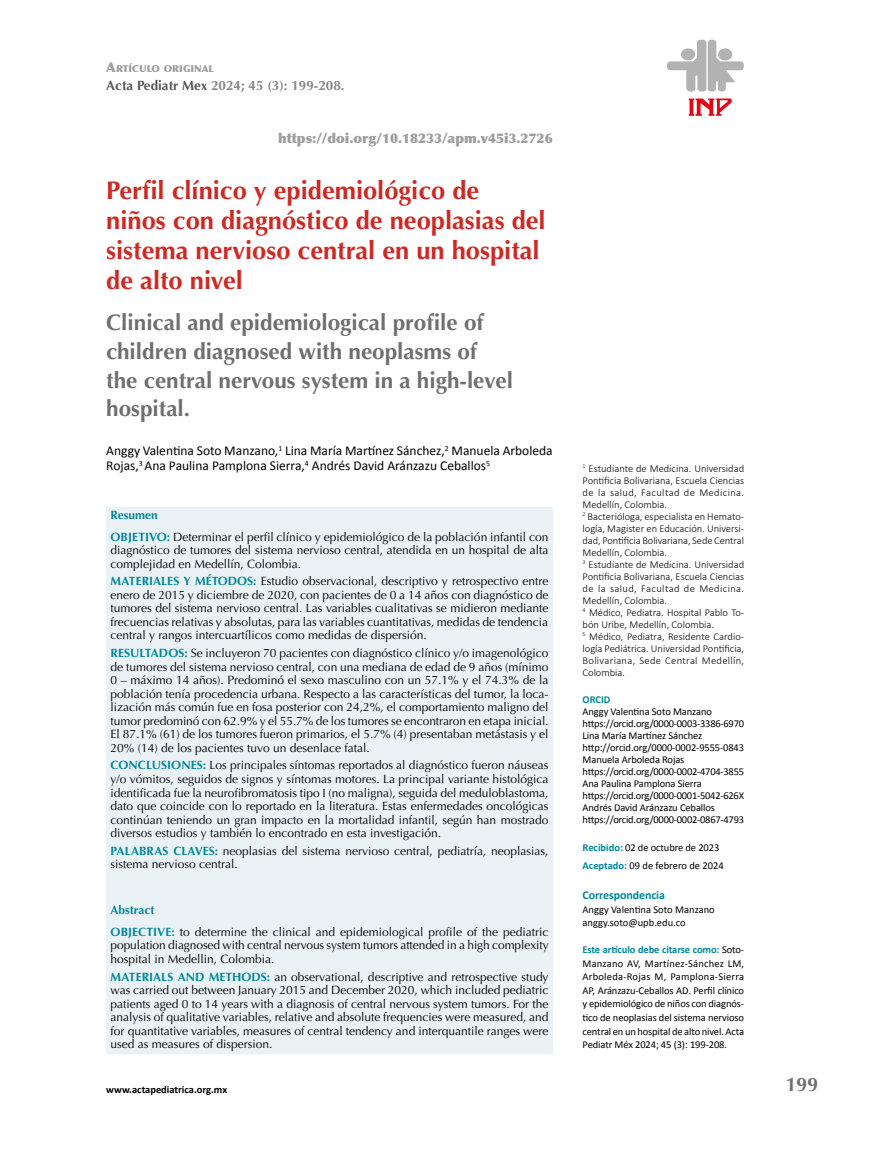
<style>
.page{position:relative;width:893px;height:1149px;background:#fff}
.page>*{position:absolute;margin:0;border:0;box-sizing:border-box;transform-origin:0 0}
.t1{font:700 25.5px/30px "Optima";color:#cf2924}
.t2{font:700 22.5px/28.5px "Optima";color:#706f6f}
.t3{font:700 19.5px "Optima";color:#706f6f}
.t4{font:13.5px/15px "Calibri";color:#000}
.t5{font:900 13.5px "Optima";color:#9d9d9c}
.t6{font:700 13.5px "Optima";color:#878787}
.t7{font:12px/13.5px "Optima";color:#000}
.t8{font:700 12px "Calibri";letter-spacing:-.01em;color:#008699}
.t9{font:10.5px/12px "Calibri";letter-spacing:-.01em;color:#000}
.t10{font:300 10.5px/12px "Calibri";color:#000}
.t11{font:700 10.5px "Calibri";color:#000}
.t12{font:700 10.5px "Calibri";color:#008699}
.t13{font:900 9.45px "Optima";color:#9d9d9c}
.s1{font-size:13.5px}
.s2{color:#575756}
.s3{font-weight:700;color:#008699}
</style>
<div class="page">
<svg style="left:689px;top:98px;width:43px;height:18px"></svg>
<svg style="left:667px;top:39px;width:77px;height:53px"></svg>
<div style="left:718px;top:48px;width:14px;height:12px;background:#b3b2b2;border-radius:50%"></div>
<div style="left:106px;top:507px;width:447px;height:546px;background:#ebf2f5"></div>
<p class="t13" style="left:106px;top:62px;width:109px"><span class="s1">A</span>RTÍCULO ORIGINAL</p>
<p class="t6" style="left:106px;top:78px;width:240px"><span class="s2">Acta Pediatr Mex</span> 2024; 45 (3): 199-208.</p>
<p class="t5" style="left:278px;top:130px;width:276px">https://doi.org/10.18233/apm.v45i3.2726</p>
<h1 class="t1" style="left:106px;top:176px;width:441px">Perfil clínico y epidemiológico de<br>niños con diagnóstico de neoplasias del sistema nervioso central en un hospital de alto nivel</h1>
<h2 class="t2" style="left:106px;top:309px;width:408px">Clinical and epidemiological profile of children diagnosed with neoplasms of the central nervous system in a high-level hospital.</h2>
<p class="t4" style="left:106px;top:442px;width:448px">Anggy Valentina Soto Manzano,<sup>1</sup> Lina María Martínez Sánchez,<sup>2</sup> Manuela Arboleda<br>Rojas,<sup>3</sup> Ana Paulina Pamplona Sierra,<sup>4</sup> Andrés David Aránzazu Ceballos<sup>5</sup></p>
<p class="t7" style="left:111px;top:503px;width:439px;line-height:22px"><span class="s3">Resumen<br>OBJETIVO:</span> Determinar el perfil clínico y epidemiológico de la población infantil con</p>
<p class="t7" style="left:111px;top:543px;width:439px">diagnóstico de tumores del sistema nervioso central, atendida en un hospital de alta complejidad en Medellín, Colombia.</p>
<p class="t7" style="left:111px;top:574px;width:439px;text-align:justify"><span class="s3">MATERIALES Y MÉTODOS:</span> Estudio observacional, descriptivo y retrospectivo entre enero de 2015 y diciembre de 2020, con pacientes de 0 a 14 años con diagnóstico de tumores del sistema nervioso central. Las variables cualitativas se midieron mediante frecuencias relativas y absolutas, para las variables cuantitativas, medidas de tendencia central y rangos intercuartílicos como medidas de dispersión.</p>
<p class="t7" style="left:111px;top:646px;width:440px;text-align:justify"><span class="s3">RESULTADOS:</span> Se incluyeron 70 pacientes con diagnóstico clínico y/o imagenológico de tumores del sistema nervioso central, con una mediana de edad de 9 años (mínimo 0 – máximo 14 años). Predominó el sexo masculino con un 57.1% y el 74.3% de la población tenía procedencia urbana. Respecto a las características del tumor, la loca&shy;lización más común fue en fosa posterior con 24,2%, el comportamiento maligno del tumor predominó con 62.9% y el 55.7% de los tumores se encontraron en etapa inicial.<br>El 87.1% (61) de los tumores fueron primarios, el 5.7% (4) presentaban metástasis y el 20% (14) de los pacientes tuvo un desenlace fatal.</p>
<p class="t7" style="left:111px;top:758px;width:439px;text-align:justify"><span class="s3">CONCLUSIONES:</span> Los principales síntomas reportados al diagnóstico fueron náuseas y/o vómitos, seguidos de signos y síntomas motores. La principal variante histológica identificada fue la neurofibromatosis tipo I (no maligna), seguida del meduloblastoma, dato que coincide con lo reportado en la literatura. Estas enfermedades oncológicas continúan teniendo un gran impacto en la mortalidad infantil, según han mostrado diversos estudios y también lo encontrado en esta investigación.</p>
<p class="t7" style="left:111px;top:843px;width:439px"><span class="s3">PALABRAS CLAVES:</span> neoplasias del sistema nervioso central, pediatría, neoplasias, sistema nervioso central.</p>
<p class="t7" style="left:111px;top:898px;width:439px;line-height:22px"><span class="s3">Abstract<br>OBJECTIVE:</span> to determine the clinical and epidemiological profile of the pediatric</p>
<p class="t7" style="left:111px;top:938px;width:440px">population diagnosed with central nervous system tumors attended in a high complexity hospital in Medellin, Colombia.</p>
<p class="t7" style="left:111px;top:969px;width:439px;text-align:justify"><span class="s3">MATERIALS AND METHODS:</span> an observational, descriptive and retrospective study was carried out between January 2015 and December 2020, which included pediatric patients aged 0 to 14 years with a diagnosis of central nervous system tumors. For the analysis of qualitative variables, relative and absolute frequencies were measured, and for quantitative variables, measures of central tendency and interquantile ranges were used as measures of dispersion.</p>
<p class="t10" style="left:583px;top:462px;width:163px"><sup>1</sup> Estudiante de Medicina. Universidad Pontificia Bolivariana, Escuela Ciencias de la salud, Facultad de Medicina.<br>Medellín, Colombia.<br><sup>2</sup> Bacterióloga, especialista en Hemato&shy;logía, Magister en Educación. Universi&shy;dad, Pontificia Bolivariana, Sede Central Medellín, Colombia.<br><sup>3</sup> Estudiante de Medicina. Universidad Pontificia Bolivariana, Escuela Ciencias de la salud, Facultad de Medicina.<br>Medellín, Colombia.<br><sup>4</sup> Médico, Pediatra. Hospital Pablo To&shy;bón Uribe, Medellín, Colombia.<br><sup>5</sup> Médico, Pediatra, Residente Cardio&shy;logía Pediátrica. Universidad Pontificia, Bolivariana, Sede Central Medellín, Colombia.</p>
<p class="t12" style="left:583px;top:691px;width:29px">ORCID</p>
<p class="t9" style="left:583px;top:704px;width:163px">Anggy Valentina Soto Manzano https://orcid.org/0000-0003-3386-6970<br>Lina María Martínez Sánchez http://orcid.org/0000-0002-9555-0843<br>Manuela Arboleda Rojas https://orcid.org/0000-0002-4704-3855<br>Ana Paulina Pamplona Sierra https://orcid.org/0000-0001-5042-626X Andrés David Aránzazu Ceballos https://orcid.org/0000-0002-0867-4793</p>
<p class="t9" style="left:583px;top:838px;width:143px;line-height:18px"><span class="s3">Recibido:</span> 02 de octubre de 2023<br><span class="s3">Aceptado:</span> 09 de febrero de 2024</p>
<p class="t8" style="left:583px;top:886px;width:84px">Correspondencia</p>
<p class="t9" style="left:583px;top:902px;width:134px;line-height:13.5px">Anggy Valentina Soto Manzano anggy.soto@upb.edu.co</p>
<p class="t9" style="left:583px;top:942px;width:163px;line-height:13.5px;text-align:justify"><span class="s3">Este artículo debe citarse como:</span> Soto-Manzano AV, Martínez-Sánchez LM, Arboleda-Rojas M, Pamplona-Sierra AP, Aránzazu-Ceballos AD. Perfil clínico y epidemiológico de niños con diagnós&shy;tico de neoplasias del sistema nervioso central en un hospital de alto nivel. Acta Pediatr Méx 2024; 45 (3): 199-208.</p>
<p class="t11" style="left:106px;top:1081px;width:122px">www.actapediatrica.org.mx</p>
<h3 class="t3" style="left:786px;top:1072px;width:34px">199</h3>
</div>
